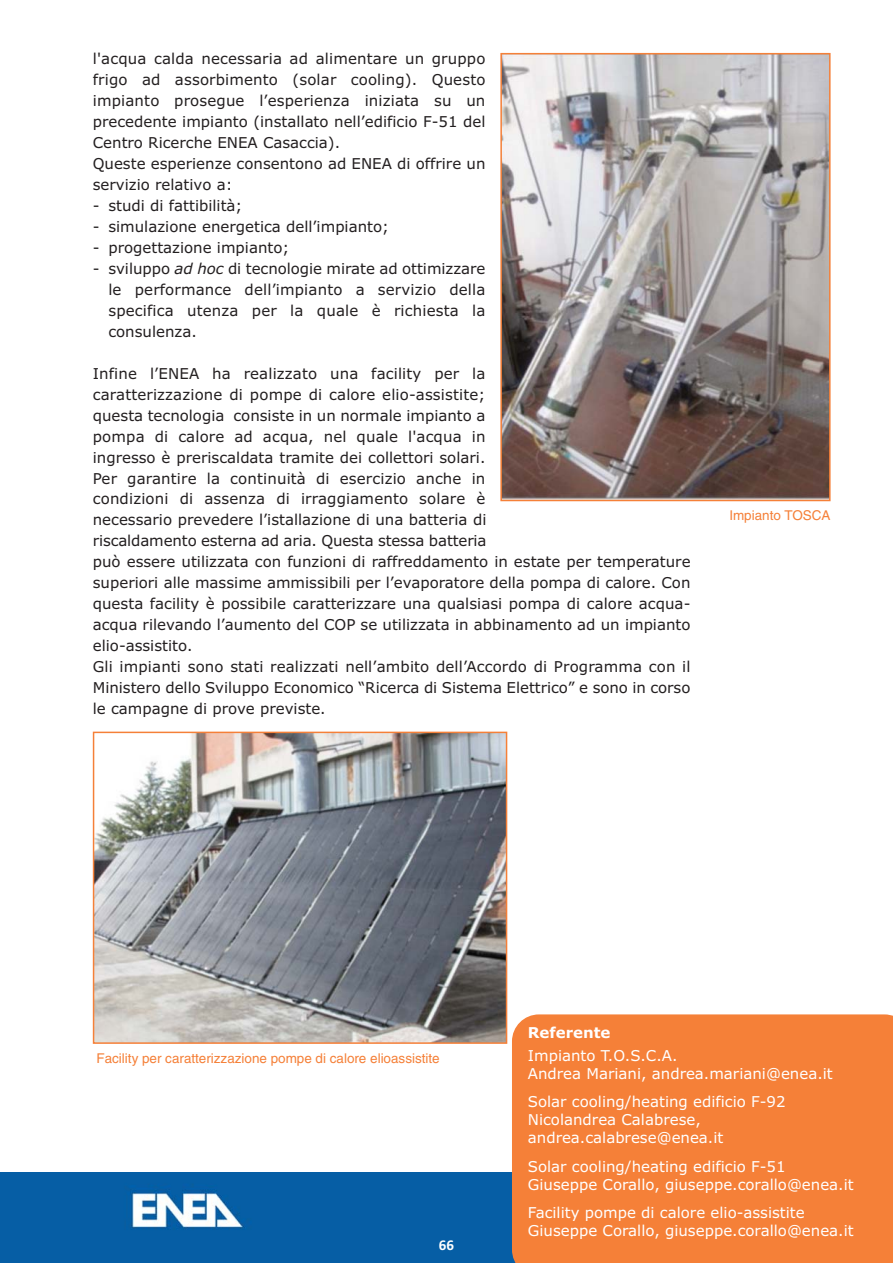
<style>
.page{position:relative;width:893px;height:1263px;background:#fff}
.page>*{position:absolute;margin:0;border:0;box-sizing:border-box;transform-origin:0 0}
.t1{font:15px/21px "Verdana";color:#231f20}
.t2{font:15px/18px "Verdana";color:#fff}
.t3{font:700 15px "Verdana";color:#fff}
.t4{font:700 15px "Calibri";color:#fff}
.t5{font:13.5px "Helvetica";color:#f58038}
.s1{font-style:italic}
</style>
<div class="page">
<div style="left:0;top:1172px;width:512px;height:90px;background:#065ea5"></div>
<img style="left:95px;top:734px;width:410px;height:308px">
<div style="left:93px;top:732px;width:414px;height:312px;border:1px solid #f58038"></div>
<img style="left:502px;top:55px;width:326px;height:444px">
<div style="left:500px;top:53px;width:330px;height:448px;border:1px solid #f58038"></div>
<div style="left:512px;top:1014px;width:381px;height:248px;background:#f58038"></div>
<p class="t1" style="left:93px;top:50px;width:394px">l'acqua calda necessaria ad alimentare un gruppo frigo ad assorbimento (solar cooling). Questo impianto prosegue l’esperienza iniziata su un precedente impianto (installato nell’edificio F-51 del Centro Ricerche ENEA Casaccia).<br>Queste esperienze consentono ad ENEA di offrire un servizio relativo a:</p>
<p class="t1" style="left:93px;top:196px;width:151px">- studi di fattibilità;</p>
<p class="t1" style="left:93px;top:217px;width:298px">- simulazione energetica dell’impianto;</p>
<p class="t1" style="left:93px;top:238px;width:198px">- progettazione impianto;</p>
<p class="t1" style="left:108px;top:259px;width:379px;text-align:justify;text-indent:-16px">- sviluppo <span class="s1">ad hoc</span> di tecnologie mirate ad ottimizzare le performance dell’impianto a servizio della specifica utenza per la quale è richiesta la consulenza.</p>
<p class="t1" style="left:93px;top:364px;width:599px">Infine l’ENEA ha realizzato una facility per la<br>caratterizzazione di pompe di calore elio-assistite;<br>questa tecnologia consiste in un normale impianto a<br>pompa di calore ad acqua, nel quale l'acqua in<br>ingresso è preriscaldata tramite dei collettori solari.<br>Per garantire la continuità di esercizio anche in<br>condizioni di assenza di irraggiamento solare è<br>necessario prevedere l’istallazione di una batteria di<br>riscaldamento esterna ad aria. Questa stessa batteria<br>può essere utilizzata con funzioni di raffreddamento in estate per temperature superiori alle massime ammissibili per l’evaporatore della pompa di calore. Con questa facility è possibile caratterizzare una qualsiasi pompa di calore acqua&shy;acqua rilevando l’aumento del COP se utilizzata in abbinamento ad un impianto elio-assistito.<br>Gli impianti sono stati realizzati nell’ambito dell’Accordo di Programma con il Ministero dello Sviluppo Economico “Ricerca di Sistema Elettrico” e sono in corso le campagne di prove previste.</p>
<p class="t5" style="left:729px;top:511px;width:103px">Impianto TOSCA</p>
<p class="t5" style="left:97px;top:1054px;width:345px">Facility per caratterizzazione pompe di calore elioassistite</p>
<p class="t4" style="left:439px;top:1236px;width:17px">66</p>
<p class="t3" style="left:528px;top:1027px;width:84px">Referente</p>
<p class="t2" style="left:528px;top:1048px;width:306px">Impianto T.O.S.C.A.<br>Andrea Mariani, andrea.mariani@enea.it</p>
<p class="t2" style="left:528px;top:1094px;width:259px">Solar cooling/heating edificio F-92<br>Nicolandrea Calabrese, andrea.calabrese@enea.it</p>
<p class="t2" style="left:528px;top:1159px;width:327px">Solar cooling/heating edificio F-51<br>Giuseppe Corallo, giuseppe.corallo@enea.it</p>
<p class="t2" style="left:528px;top:1205px;width:327px">Facility pompe di calore elio-assistite<br>Giuseppe Corallo, giuseppe.corallo@enea.it</p>
</div>
